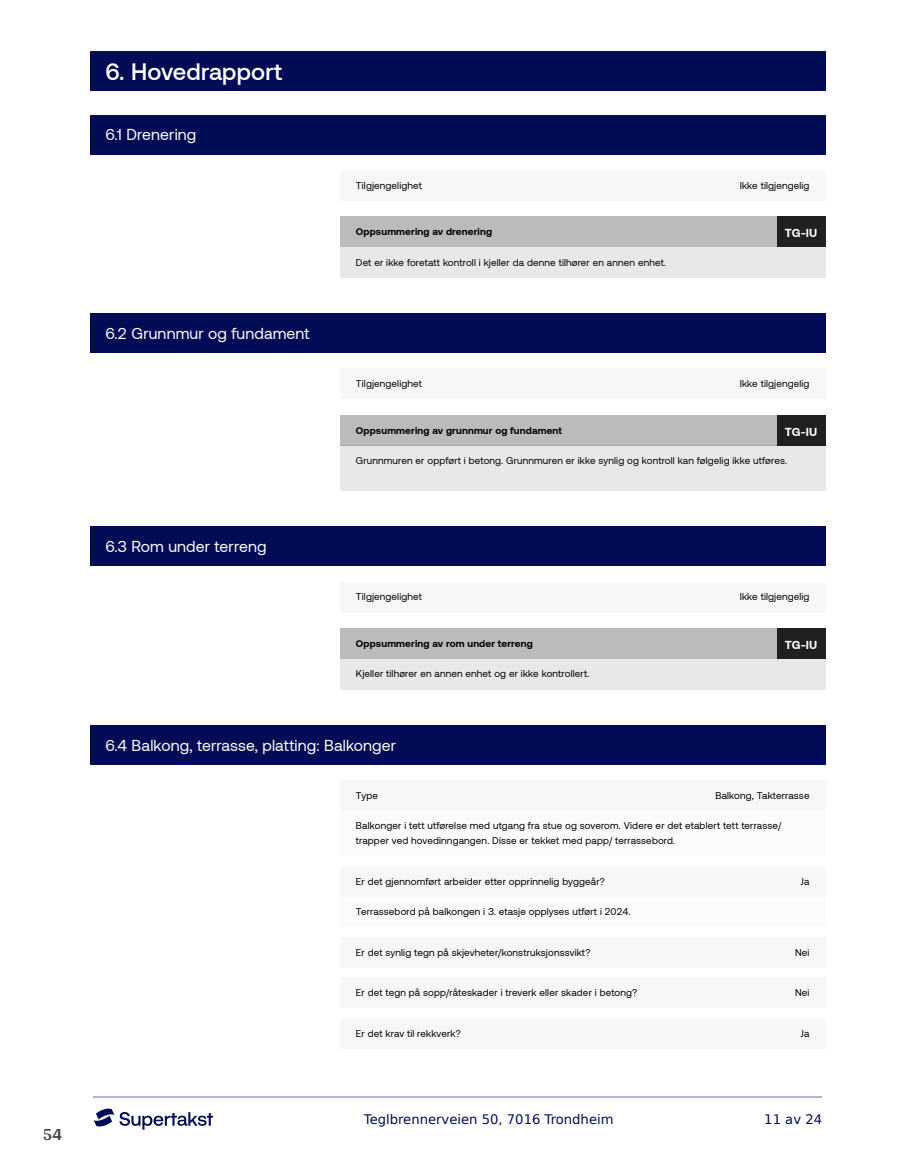
<style>
.page{position:relative;width:915px;height:1172px;background:#fff}
.page>*{position:absolute;margin:0;border:0;box-sizing:border-box;transform-origin:0 0}
.t1{font:500 23.7px "Aeonik";letter-spacing:.005em;color:#fff}
.t2{font:700 18px "Arya";color:#414749}
.t3{font:15.75px "Aeonik";letter-spacing:.01em;color:#fff}
.t4{font:13.2px "DejaVu Sans";color:#020c56}
.t5{font:700 11.85px "Aeonik";letter-spacing:-.01em;color:#fff}
.t6{font:9.9px/14.9px "Aeonik";letter-spacing:.015em;color:#000}
.t7{font:700 9.9px "Aeonik";letter-spacing:.015em;color:#000}
</style>
<div class="page">
<hr style="left:93px;top:1097px;width:728px;height:1px;background:#b2b5cb">
<svg style="left:94px;top:1108px;width:119px;height:21px"></svg>
<div style="left:89px;top:52px;width:736px;height:39px;background:#020c56"></div>
<div style="left:89px;top:115px;width:736px;height:39px;background:#020c56"></div>
<div style="left:89px;top:313px;width:736px;height:40px;background:#020c56"></div>
<div style="left:89px;top:526px;width:736px;height:40px;background:#020c56"></div>
<div style="left:89px;top:725px;width:736px;height:39px;background:#020c56"></div>
<div style="left:340px;top:170px;width:485px;height:31px;background:#f5f7f8"></div>
<div style="left:340px;top:247px;width:485px;height:31px;background:#e8e8e8"></div>
<div style="left:340px;top:368px;width:485px;height:31px;background:#f5f7f8"></div>
<div style="left:340px;top:445px;width:485px;height:46px;background:#e8e8e8"></div>
<div style="left:340px;top:582px;width:485px;height:30px;background:#f5f7f8"></div>
<div style="left:340px;top:659px;width:485px;height:30px;background:#e8e8e8"></div>
<div style="left:340px;top:811px;width:485px;height:45px;background:#f5f7f8"></div>
<div style="left:340px;top:896px;width:485px;height:31px;background:#f5f7f8"></div>
<div style="left:340px;top:216px;width:485px;height:31px;background:#bbb"></div>
<div style="left:776px;top:216px;width:49px;height:31px;background:#211f20"></div>
<div style="left:340px;top:415px;width:485px;height:30px;background:#bbb"></div>
<div style="left:776px;top:415px;width:49px;height:30px;background:#211f20"></div>
<div style="left:340px;top:628px;width:485px;height:31px;background:#bbb"></div>
<div style="left:776px;top:628px;width:49px;height:31px;background:#211f20"></div>
<div style="left:340px;top:780px;width:485px;height:31px;background:#f5f7f8"></div>
<div style="left:340px;top:866px;width:485px;height:30px;background:#f5f7f8"></div>
<div style="left:340px;top:937px;width:485px;height:31px;background:#f5f7f8"></div>
<div style="left:340px;top:977px;width:485px;height:31px;background:#f5f7f8"></div>
<div style="left:340px;top:1018px;width:485px;height:30px;background:#f5f7f8"></div>
<h2 class="t2" style="left:43px;top:1123px;width:21px">54</h2>
<h1 class="t1" style="left:105px;top:59px;width:178px">6. Hovedrapport</h1>
<h3 class="t3" style="left:105px;top:126px;width:92px">6.1 Drenering</h3>
<h3 class="t3" style="left:105px;top:325px;width:206px">6.2 Grunnmur og fundament</h3>
<h3 class="t3" style="left:105px;top:538px;width:163px">6.3 Rom under terreng</h3>
<p class="t6" style="left:356px;top:178px;width:68px">Tilgjengelighet</p>
<p class="t6" style="left:739px;top:178px;width:71px">Ikke tilgjengelig</p>
<p class="t7" style="left:356px;top:226px;width:138px">Oppsummering av drenering</p>
<p class="t5" style="left:784px;top:226px;width:34px">TG-IU</p>
<p class="t6" style="left:356px;top:255px;width:311px">Det er ikke foretatt kontroll i kjeller da denne tilhører en annen enhet.</p>
<p class="t6" style="left:356px;top:376px;width:68px">Tilgjengelighet</p>
<p class="t6" style="left:739px;top:376px;width:71px">Ikke tilgjengelig</p>
<p class="t7" style="left:356px;top:424px;width:208px">Oppsummering av grunnmur og fundament</p>
<p class="t5" style="left:784px;top:425px;width:34px">TG-IU</p>
<p class="t6" style="left:356px;top:453px;width:432px">Grunnmuren er oppført i betong. Grunnmuren er ikke synlig og kontroll kan følgelig ikke utføres.</p>
<p class="t6" style="left:356px;top:590px;width:68px">Tilgjengelighet</p>
<p class="t6" style="left:739px;top:590px;width:71px">Ikke tilgjengelig</p>
<p class="t7" style="left:356px;top:638px;width:178px">Oppsummering av rom under terreng</p>
<p class="t5" style="left:784px;top:638px;width:34px">TG-IU</p>
<p class="t6" style="left:356px;top:667px;width:235px">Kjeller tilhører en annen enhet og er ikke kontrollert.</p>
<h3 class="t3" style="left:105px;top:736px;width:292px">6.4 Balkong, terrasse, platting: Balkonger</h3>
<p class="t6" style="left:356px;top:788px;width:24px">Type</p>
<p class="t6" style="left:715px;top:788px;width:96px">Balkong, Takterrasse</p>
<p class="t6" style="left:356px;top:819px;width:427px">Balkonger i tett utførelse med utgang fra stue og soverom. Videre er det etablert tett terrasse/ trapper ved hovedinngangen. Disse er tekket med papp/ terrassebord.</p>
<p class="t6" style="left:356px;top:874px;width:250px">Er det gjennomført arbeider etter opprinnelig byggeår?</p>
<p class="t6" style="left:800px;top:874px;width:10px">Ja</p>
<p class="t6" style="left:356px;top:904px;width:276px">Terrassebord på balkongen i 3. etasje opplyses utført i 2024.</p>
<p class="t6" style="left:356px;top:945px;width:236px">Er det synlig tegn på skjevheter/konstruksjonssvikt?</p>
<p class="t6" style="left:794px;top:945px;width:16px">Nei</p>
<p class="t6" style="left:356px;top:985px;width:283px">Er det tegn på sopp/råteskader i treverk eller skader i betong?</p>
<p class="t6" style="left:794px;top:985px;width:16px">Nei</p>
<p class="t6" style="left:356px;top:1026px;width:106px">Er det krav til rekkverk?</p>
<p class="t6" style="left:800px;top:1026px;width:10px">Ja</p>
<h3 class="t4" style="left:364px;top:1108px;width:251px">Teglbrennerveien 50, 7016 Trondheim</h3>
<h3 class="t4" style="left:764px;top:1108px;width:59px">11 av 24</h3>
</div>
